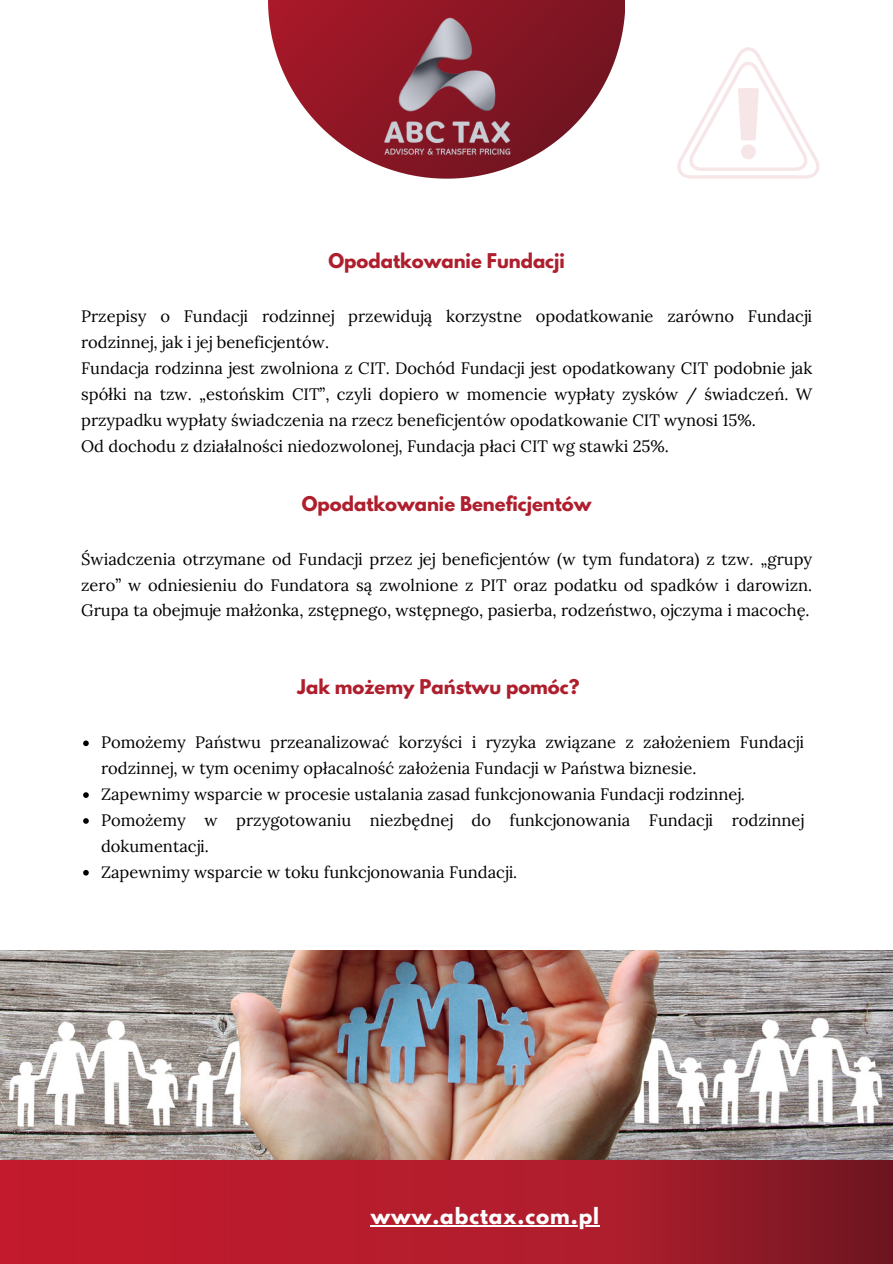
<style>
.page{position:relative;width:893px;height:1264px;background:#fff}
.page>*{position:absolute;margin:0;border:0;box-sizing:border-box;transform-origin:0 0}
.t1{font:700 19.8px "League Spartan";letter-spacing:.05em;color:#fff}
.t2{font:700 18px "League Spartan";color:#af1e2d}
.t3{font:16.5px/25.8px "Lora";color:#000}
</style>
<div class="page">
<svg style="left:0;top:1159px;width:892px;height:104px;background:#ab1c2c"></svg>
<svg style="left:268px;top:0;width:356px;height:178px"></svg>
<img style="left:382px;top:0;width:129px;height:154px">
<svg style="left:677px;top:47px;width:142px;height:132px"></svg>
<img style="left:0;top:950px;width:892px;height:208px">
<hr style="left:370px;top:1225px;width:200px;height:1px;background:#fff">
<hr style="left:570px;top:1225px;width:30px;height:1px;background:#fff">
<svg style="left:83px;top:740px;width:6px;height:6px"></svg>
<svg style="left:83px;top:792px;width:6px;height:6px"></svg>
<svg style="left:83px;top:818px;width:6px;height:5px"></svg>
<svg style="left:83px;top:870px;width:6px;height:5px"></svg>
<p class="t2" style="left:328px;top:252px;width:238px">Opodatkowanie Fundacji</p>
<p class="t3" style="left:81px;top:303px;width:732px">Przepisy o Fundacji rodzinnej przewidują korzystne opodatkowanie zarówno Fundacji rodzinnej, jak i jej beneficjentów.</p>
<p class="t3" style="left:81px;top:355px;width:732px;text-align:justify">Fundacja rodzinna jest zwolniona z CIT. Dochód Fundacji jest opodatkowany CIT podobnie jak spółki na tzw. „estońskim CIT”, czyli dopiero w momencie wypłaty zysków / świadczeń. W przypadku wypłaty świadczenia na rzecz beneficjentów opodatkowanie CIT wynosi 15%.</p>
<p class="t3" style="left:81px;top:433px;width:589px">Od dochodu z działalności niedozwolonej, Fundacja płaci CIT wg stawki 25%.</p>
<p class="t2" style="left:302px;top:494px;width:291px">Opodatkowanie Beneficjentów</p>
<p class="t3" style="left:81px;top:545px;width:732px;text-align:justify">Świadczenia otrzymane od Fundacji przez jej beneficjentów (w tym fundatora) z tzw. „grupy zero” w odniesieniu do Fundatora są zwolnione z PIT oraz podatku od spadków i darowizn.<br>Grupa ta obejmuje małżonka, zstępnego, wstępnego, pasierba, rodzeństwo, ojczyma i macochę.</p>
<p class="t2" style="left:297px;top:678px;width:283px">Jak możemy Państwu pomóc?</p>
<p class="t3" style="left:101px;top:729px;width:704px">Pomożemy Państwu przeanalizować korzyści i ryzyka związane z założeniem Fundacji rodzinnej, w tym ocenimy opłacalność założenia Fundacji w Państwa biznesie.</p>
<p class="t3" style="left:101px;top:781px;width:645px">Zapewnimy wsparcie w procesie ustalania zasad funkcjonowania Fundacji rodzinnej.</p>
<p class="t3" style="left:101px;top:807px;width:704px">Pomożemy w przygotowaniu niezbędnej do funkcjonowania Fundacji rodzinnej dokumentacji.</p>
<p class="t3" style="left:101px;top:858px;width:418px">Zapewnimy wsparcie w toku funkcjonowania Fundacji.</p>
<p class="t1" style="left:370px;top:1206px;width:230px">www.abctax.com.pl</p>
</div>
